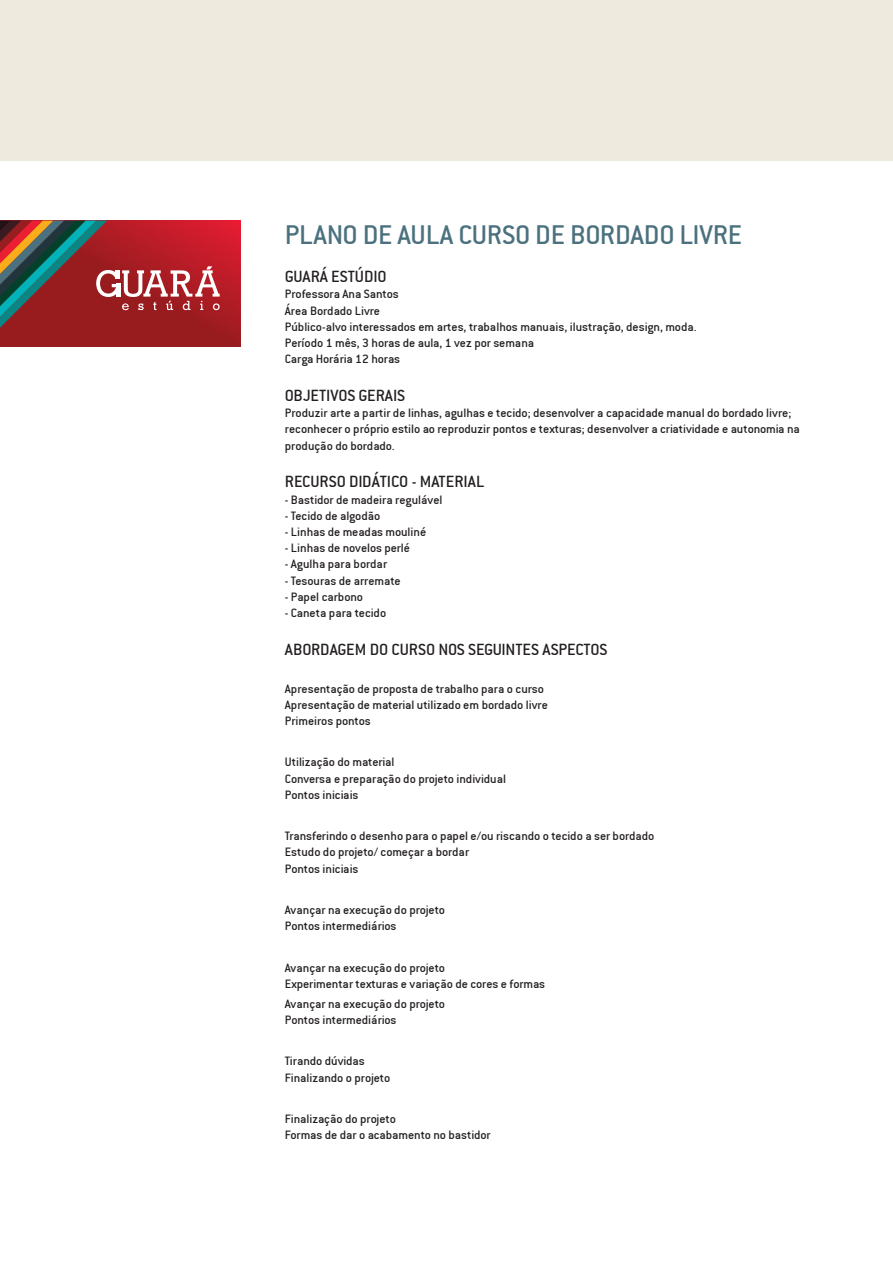
<style>
.page{position:relative;width:893px;height:1263px;background:#fff}
.page>*{position:absolute;margin:0;border:0;box-sizing:border-box;transform-origin:0 0}
.t1{font:30px "Conduit ITC";letter-spacing:-.005em;color:#4b717e}
.t2{font:18px "Conduit ITC";color:#231f20}
.t3{font:13.5px/16.2px "Conduit ITC";color:#231f20}
</style>
<div class="page">
<div style="left:0;top:0;width:893px;height:160px;background:#eeebde"></div>
<div style="left:0;top:221px;width:240px;height:126px;background:linear-gradient(to bottom,#e31c32,#941c1d)"></div>
<svg style="left:0;top:221px;width:220px;height:107px;background:#923c3e"></svg>
<h1 class="t1" style="left:285px;top:218px;width:459px">PLANO DE AULA CURSO DE BORDADO LIVRE</h1>
<h2 class="t2" style="left:285px;top:266px;width:103px">GUARÁ ESTÚDIO</h2>
<p class="t3" style="left:285px;top:286px;width:413px">Professora Ana Santos<br>Área Bordado Livre<br>Público-alvo interessados em artes, trabalhos manuais, ilustração, design, moda.<br>Período 1 mês, 3 horas de aula, 1 vez por semana<br>Carga Horária 12 horas</p>
<h2 class="t2" style="left:285px;top:385px;width:122px">OBJETIVOS GERAIS</h2>
<p class="t3" style="left:285px;top:405px;width:516px">Produzir arte a partir de linhas, agulhas e tecido; desenvolver a capacidade manual do bordado livre; reconhecer o próprio estilo ao reproduzir pontos e texturas; desenvolver a criatividade e autonomia na produção do bordado.</p>
<h2 class="t2" style="left:285px;top:472px;width:201px">RECURSO DIDÁTICO - MATERIAL</h2>
<p class="t3" style="left:285px;top:491px;width:159px">- Bastidor de madeira regulável</p>
<p class="t3" style="left:285px;top:507px;width:97px">- Tecido de algodão</p>
<p class="t3" style="left:285px;top:524px;width:143px">- Linhas de meadas mouliné</p>
<p class="t3" style="left:285px;top:540px;width:127px">- Linhas de novelos perlé</p>
<p class="t3" style="left:285px;top:556px;width:104px">- Agulha para bordar</p>
<p class="t3" style="left:285px;top:572px;width:117px">- Tesouras de arremate</p>
<p class="t3" style="left:285px;top:588px;width:80px">- Papel carbono</p>
<p class="t3" style="left:285px;top:605px;width:103px">- Caneta para tecido</p>
<h2 class="t2" style="left:285px;top:639px;width:324px">ABORDAGEM DO CURSO NOS SEGUINTES ASPECTOS</h2>
<p class="t3" style="left:285px;top:680px;width:264px">Apresentação de proposta de trabalho para o curso<br>Apresentação de material utilizado em bordado livre<br>Primeiros pontos</p>
<p class="t3" style="left:285px;top:754px;width:223px">Utilização do material<br>Conversa e preparação do projeto individual<br>Pontos iniciais</p>
<p class="t3" style="left:285px;top:828px;width:371px">Transferindo o desenho para o papel e/ou riscando o tecido a ser bordado<br>Estudo do projeto/ começar a bordar<br>Pontos iniciais</p>
<p class="t3" style="left:285px;top:902px;width:162px">Avançar na execução do projeto<br>Pontos intermediários</p>
<p class="t3" style="left:285px;top:959px;width:262px">Avançar na execução do projeto<br>Experimentar texturas e variação de cores e formas</p>
<p class="t3" style="left:285px;top:995px;width:162px">Avançar na execução do projeto<br>Pontos intermediários</p>
<p class="t3" style="left:285px;top:1053px;width:107px">Tirando dúvidas<br>Finalizando o projeto</p>
<p class="t3" style="left:285px;top:1110px;width:207px">Finalização do projeto<br>Formas de dar o acabamento no bastidor</p>
</div>
